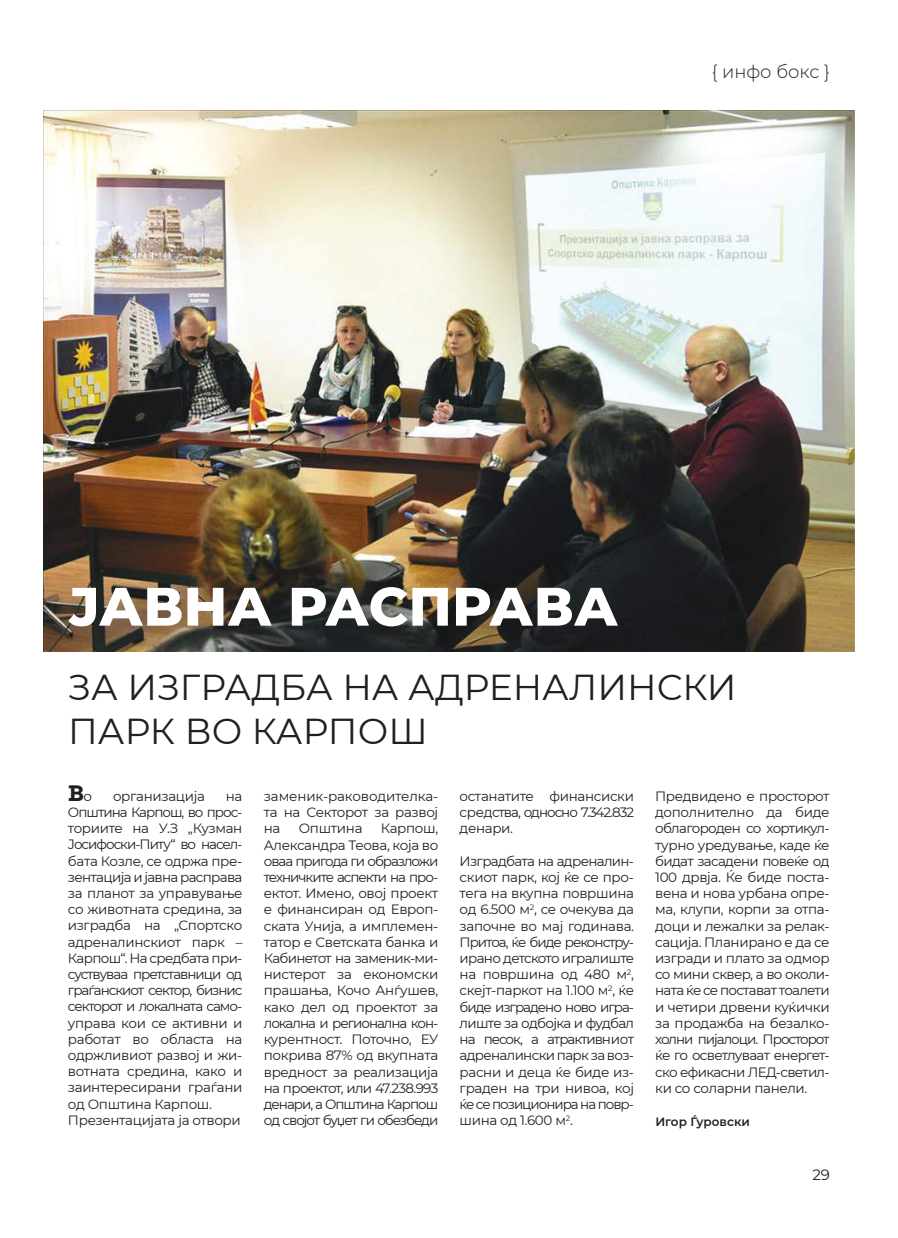
<style>
.page{position:relative;width:898px;height:1238px;background:#fff}
.page>*{position:absolute;margin:0;border:0;box-sizing:border-box;transform-origin:0 0}
.t1{font:800 54px "Montserrat";color:#fff}
.t2{font:36px/43.2px "Montserrat";color:#241f1f}
.t3{font:800 27px "Podkova";color:#241f1f}
.t4{font:300 18px "Montserrat";color:#241f1f}
.t5{font:15px "Montserrat";color:#241f1f}
.t6{font:13.5px/16.2px "Montserrat";letter-spacing:-.035em;color:#241f1f;text-align:justify}
.t7{font:600 12px "Montserrat";color:#241f1f}
.s1{font-family:"Montserrat";font-weight:400;font-size:13.5px}
</style>
<div class="page">
<img style="left:43px;top:111px;width:811px;height:540px">
<h3 class="t4" style="left:711px;top:60px;width:120px">{ инфо бокс }</h3>
<h1 class="t1" style="left:68px;top:567px;width:551px">ЈАВНА РАСПРАВА</h1>
<h2 class="t2" style="left:68px;top:664px;width:669px">ЗА ИЗГРАДБА НА АДРЕНАЛИНСКИ<br>ПАРК ВО КАРПОШ</h2>
<h3 class="t3" style="left:68px;top:772px;width:26px">В<span class="s1">о</span></h3>
<p class="t6" style="left:113px;top:787px;width:93px">организација</p>
<p class="t6" style="left:68px;top:787px;width:176px;text-align:left;text-indent:158px">на<br>Општина Карпош, во прос&shy;ториите на У.З „Кузман<br>Јосифоски-Питу“ во насел&shy;бата Козле, се одржа пре&shy;зентација и јавна расправа за планот за управување со животната средина, за изградба на „Спортско адреналинскиот парк –<br>Карпош“. На средбата при&shy;суствуваа претставници од граѓанскиот сектор, бизнис секторот и локалната само&shy;управа кои се активни и работат во областа на одржливиот развој и жи&shy;вотната средина, како и заинтересирани граѓани од Општина Карпош.<br>Презентацијата ја отвори</p>
<p class="t6" style="left:264px;top:787px;width:176px">заменик-раководителка&shy;та на Секторот за развој на</p>
<p class="t6" style="left:298px;top:820px;width:65px">Општина</p>
<p class="t6" style="left:264px;top:820px;width:176px;text-indent:117px">Карпош, Александра Теова, која во оваа пригода ги образложи техничките аспекти на про&shy;ектот. Имено, овој проект е финансиран од Европ&shy;ската Унија, а имплемен&shy;татор е Светската банка и Кабинетот на заменик-ми&shy;нистерот за економски прашања, Кочо Анѓушев, како дел од проектот за локална и регионална кон&shy;курентност. Поточно, ЕУ покрива 87% од вкупната вредност за реализација на проектот, или 47.238.993 денари, а Општина Карпош од својот буџет ги обезбеди</p>
<p class="t6" style="left:459px;top:787px;width:176px">останатите финансиски средства, односно 7.342.832 денари.</p>
<p class="t6" style="left:459px;top:852px;width:176px">Изградбата на адреналин&shy;скиот парк, кој ќе се про&shy;тега на вкупна површина од 6.500 м<sup>2</sup>, се очекува да започне во мај годинава.<br>Притоа, ќе биде реконстру&shy;ирано детското игралиште на површина од 480 м<sup>2</sup>, скејт-паркот на 1.100 м<sup>2</sup>, ќе биде изградено ново игра&shy;лиште за одбојка и фудбал на песок, а атрактивниот адреналински парк за воз&shy;расни и деца ќе биде из&shy;граден на три нивоа, кој ќе се позиционира на повр&shy;шина од 1.600 м<sup>2</sup>.</p>
<p class="t6" style="left:655px;top:787px;width:176px">Предвидено е просторот дополнително да биде облагороден со хортикул&shy;турно уредување, каде ќе бидат засадени повеќе од 100 дрвја. Ќе биде поста&shy;вена и нова урбана опре&shy;ма, клупи, корпи за отпа&shy;доци и лежалки за релак&shy;сација. Планирано е да се изгради и плато за одмор со мини сквер, а во околи&shy;ната ќе се постават тоалети и четири дрвени куќички за продажба на безалко&shy;холни пијалоци. Просторот ќе го осветлуваат енергет&shy;ско ефикасни ЛЕД-светил&shy;ки со соларни панели.</p>
<p class="t7" style="left:655px;top:1112px;width:96px">Игор Ѓуровски</p>
<p class="t5" style="left:812px;top:1163px;width:19px">29</p>
</div>
